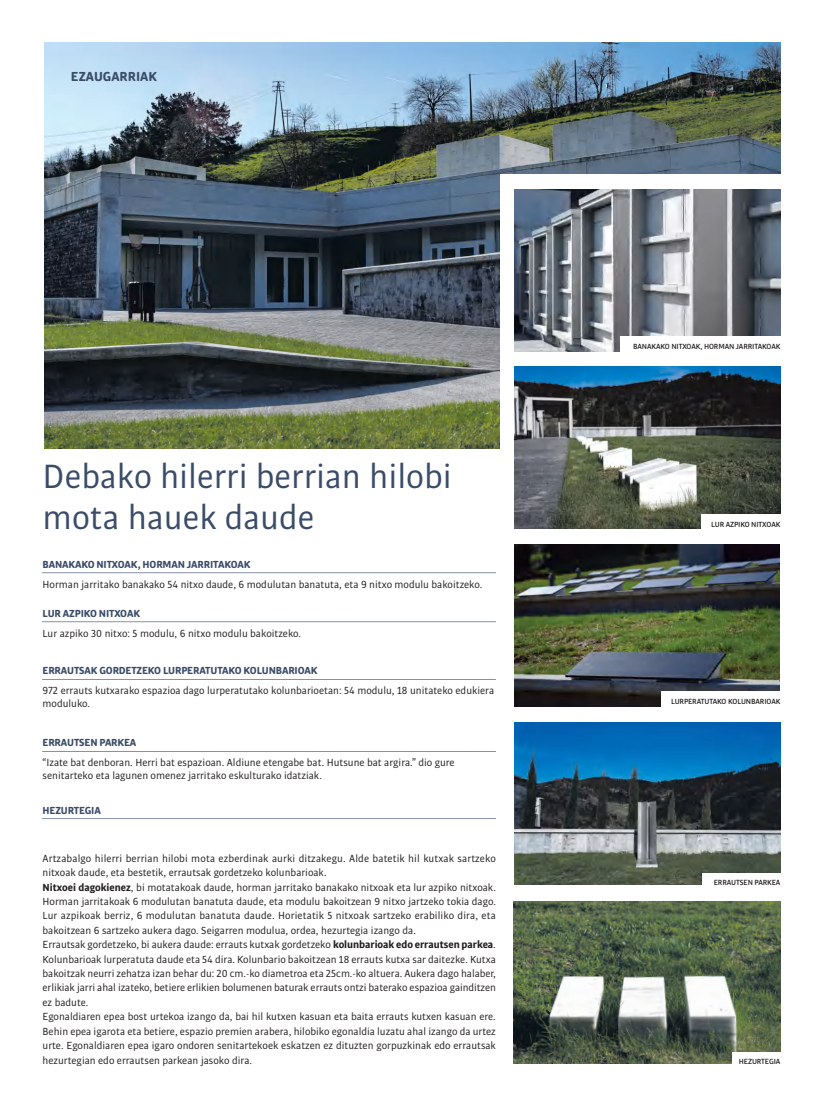
<style>
.page{position:relative;width:823px;height:1106px;background:#fff}
.page>*{position:absolute;margin:0;border:0;box-sizing:border-box;transform-origin:0 0}
.t1{font:36px/40.9px "Bulo";color:#3a4c68}
.t2{font:700 14px "Bulo Rounded";color:#3a4c68}
.t3{font:11px/14.4px "Bulo";color:#231f20}
.t4{font:700 11px "Bulo Rounded";letter-spacing:-.015em;color:#3a4c68}
.t5{font:500 8px "Bulo Rounded";letter-spacing:-.015em;color:#231f20}
.s1{font-weight:700}
</style>
<div class="page">
<img style="left:44px;top:43px;width:736px;height:405px">
<div style="left:500px;top:174px;width:293px;height:286px;background:#fff"></div>
<img style="left:514px;top:189px;width:266px;height:162px">
<div style="left:620px;top:336px;width:168px;height:22px;background:#fff"></div>
<svg style="left:43px;top:572px;width:453px;height:1px"></svg>
<svg style="left:43px;top:621px;width:453px;height:1px"></svg>
<svg style="left:43px;top:679px;width:453px;height:1px"></svg>
<svg style="left:43px;top:751px;width:453px;height:1px"></svg>
<svg style="left:43px;top:818px;width:453px;height:1px"></svg>
<img style="left:514px;top:367px;width:266px;height:162px">
<img style="left:514px;top:722px;width:266px;height:162px">
<img style="left:514px;top:545px;width:265px;height:161px">
<div style="left:700px;top:514px;width:88px;height:22px;background:#fff"></div>
<div style="left:660px;top:691px;width:128px;height:22px;background:#fff"></div>
<div style="left:702px;top:872px;width:86px;height:22px;background:#fff"></div>
<img style="left:513px;top:901px;width:267px;height:162px">
<div style="left:732px;top:1051px;width:56px;height:22px;background:#fff"></div>
<p class="t2" style="left:71px;top:68px;width:87px">EZAUGARRIAK</p>
<h1 class="t1" style="left:43px;top:455px;width:410px">Debako hilerri berrian hilobi mota hauek daude</h1>
<p class="t4" style="left:43px;top:557px;width:209px">BANAKAKO NITXOAK, HORMAN JARRITAKOAK</p>
<p class="t3" style="left:43px;top:577px;width:441px">Horman jarritako banakako 54 nitxo daude, 6 modulutan banatuta, eta 9 nitxo modulu bakoitzeko.</p>
<p class="t4" style="left:43px;top:606px;width:99px">LUR AZPIKO NITXOAK</p>
<p class="t3" style="left:43px;top:625px;width:260px">Lur azpiko 30 nitxo: 5 modulu, 6 nitxo modulu bakoitzeko.</p>
<p class="t4" style="left:43px;top:663px;width:276px">ERRAUTSAK GORDETZEKO LURPERATUTAKO KOLUNBARIOAK</p>
<p class="t3" style="left:43px;top:683px;width:453px;line-height:13.2px">972 errauts kutxarako espazioa dago lurperatutako kolunbarioetan: 54 modulu, 18 unitateko edukiera moduluko.</p>
<p class="t4" style="left:43px;top:735px;width:95px">ERRAUTSEN PARKEA</p>
<p class="t3" style="left:43px;top:755px;width:413px;line-height:13.2px">“Izate bat denboran. Herri bat espazioan. Aldiune etengabe bat. Hutsune bat argira.” dio gure senitarteko eta lagunen omenez jarritako eskulturako idatziak.</p>
<p class="t4" style="left:43px;top:802px;width:60px">HEZURTEGIA</p>
<p class="t3" style="left:43px;top:850px;width:454px">Artzabalgo hilerri berrian hilobi mota ezberdinak aurki ditzakegu. Alde batetik hil kutxak sartzeko nitxoak daude, eta bestetik, errautsak gordetzeko kolunbarioak.<br><span class="s1">Nitxoei dagokienez</span>, bi motatakoak daude, horman jarritako banakako nitxoak eta lur azpiko nitxoak.<br>Horman jarritakoak 6 modulutan banatuta daude, eta modulu bakoitzean 9 nitxo jartzeko tokia dago.<br>Lur azpikoak berriz, 6 modulutan banatuta daude. Horietatik 5 nitxoak sartzeko erabiliko dira, eta bakoitzean 6 sartzeko aukera dago. Seigarren modulua, ordea, hezurtegia izango da.<br>Errautsak gordetzeko, bi aukera daude: errauts kutxak gordetzeko <span class="s1">kolunbarioak edo errautsen parkea</span>.<br>Kolunbarioak lurperatuta daude eta 54 dira. Kolunbario bakoitzean 18 errauts kutxa sar daitezke. Kutxa bakoitzak neurri zehatza izan behar du: 20 cm.-ko diametroa eta 25cm.-ko altuera. Aukera dago halaber, erlikiak jarri ahal izateko, betiere erlikien bolumenen baturak errauts ontzi baterako espazioa gainditzen ez badute.<br>Egonaldiaren epea bost urtekoa izango da, bai hil kutxen kasuan eta baita errauts kutxen kasuan ere.<br>Behin epea igarota eta betiere, espazio premien arabera, hilobiko egonaldia luzatu ahal izango da urtez urte. Egonaldiaren epea igaro ondoren senitartekoek eskatzen ez dituzten gorpuzkinak edo errautsak hezurtegian edo errautsen parkean jasoko dira.</p>
<p class="t5" style="left:632px;top:341px;width:149px">BANAKAKO NITXOAK, HORMAN JARRITAKOAK</p>
<p class="t5" style="left:710px;top:519px;width:71px">LUR AZPIKO NITXOAK</p>
<p class="t5" style="left:670px;top:696px;width:111px">LURPERATUTAKO KOLUNBARIOAK</p>
<p class="t5" style="left:713px;top:877px;width:68px">ERRAUTSEN PARKEA</p>
<p class="t5" style="left:738px;top:1056px;width:43px">HEZURTEGIA</p>
</div>
